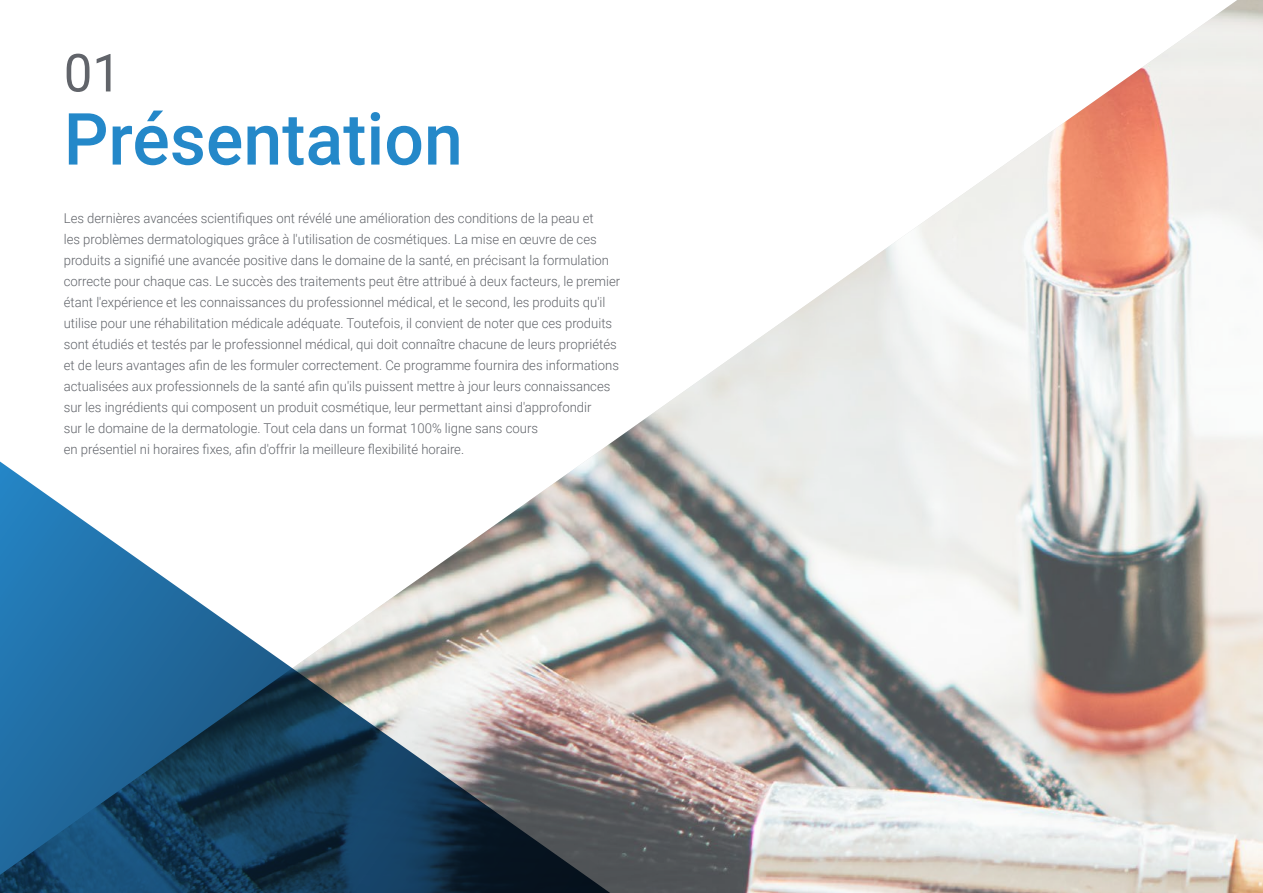
<style>
.page{position:relative;width:1263px;height:893px;background:#fff}
.page>*{position:absolute;margin:0;border:0;box-sizing:border-box;transform-origin:0 0}
.t1{font:500 72px "Roboto";color:#2488c9}
.t2{font:52.5px "Roboto";color:#61646a}
.t3{font:300 13.5px/21px "Roboto";color:#61646a}
</style>
<div class="page">
<img style="left:607px;top:0;width:656px;height:893px">
<svg style="left:0;top:446px;width:640px;height:447px"></svg>
<h2 class="t2" style="left:64px;top:36px;width:59px">01</h2>
<h1 class="t1" style="left:64px;top:89px;width:401px">Présentation</h1>
<p class="t3" style="left:64px;top:207px;width:558px">Les dernières avancées scientifiques ont révélé une amélioration des conditions de la peau et<br>les problèmes dermatologiques grâce à l'utilisation de cosmétiques. La mise en œuvre de ces produits a signifié une avancée positive dans le domaine de la santé, en précisant la formulation correcte pour chaque cas. Le succès des traitements peut être attribué à deux facteurs, le premier étant l'expérience et les connaissances du professionnel médical, et le second, les produits qu'il utilise pour une réhabilitation médicale adéquate. Toutefois, il convient de noter que ces produits sont étudiés et testés par le professionnel médical, qui doit connaître chacune de leurs propriétés et de leurs avantages afin de les formuler correctement. Ce programme fournira des informations actualisées aux professionnels de la santé afin qu'ils puissent mettre à jour leurs connaissances sur les ingrédients qui composent un produit cosmétique, leur permettant ainsi d'approfondir<br>sur le domaine de la dermatologie. Tout cela dans un format 100% ligne sans cours<br>en présentiel ni horaires fixes, afin d'offrir la meilleure flexibilité horaire.</p>
</div>
